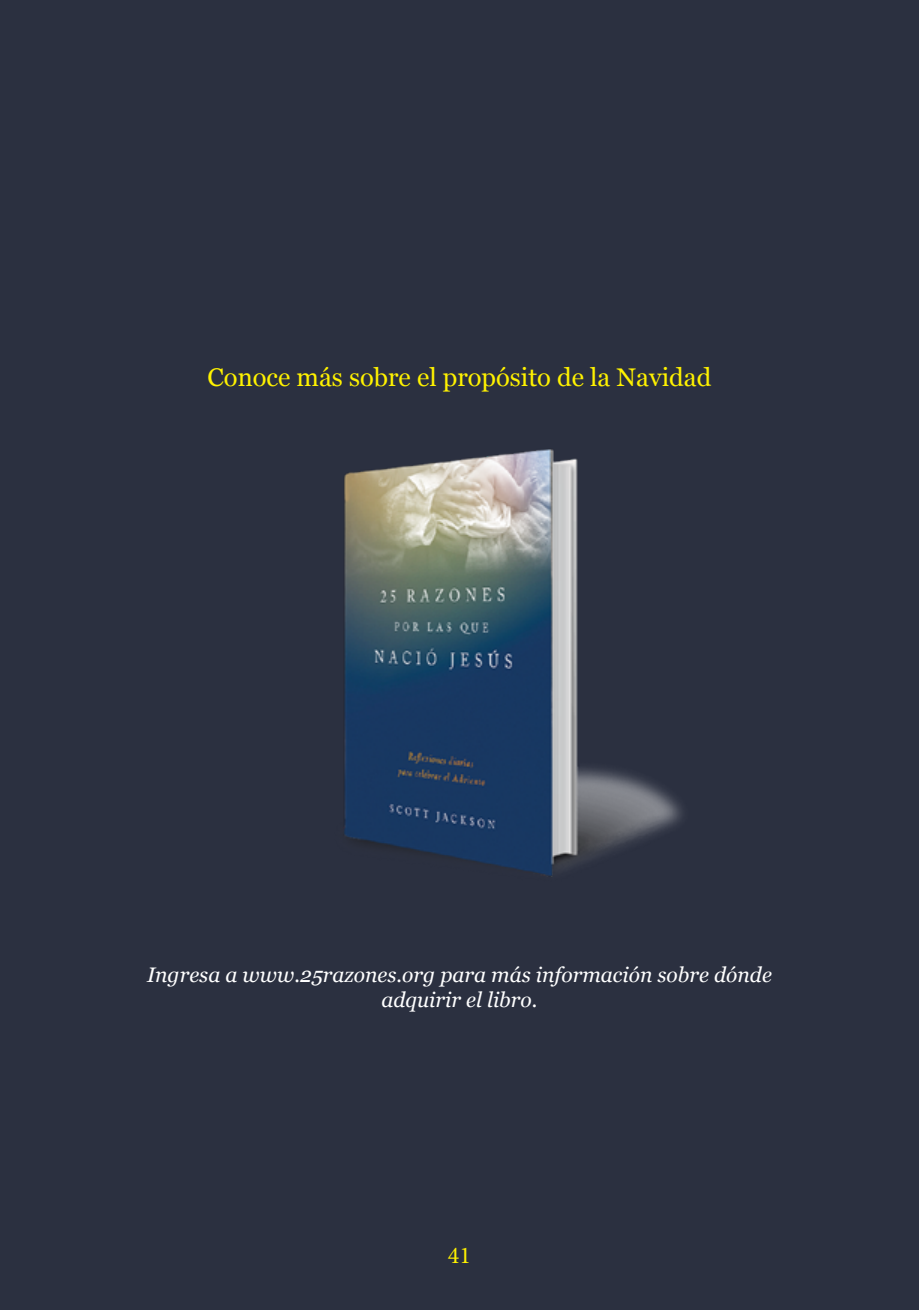
<style>
.page{position:relative;width:919px;height:1310px;background:#fff}
.page>*{position:absolute;margin:0;border:0;box-sizing:border-box;transform-origin:0 0}
.t1{font:25.5px "Georgia";color:#fff200}
.t2{font:24px "Minion Pro";color:#fff200}
.t3{font:italic 21px/25.2px "Georgia";color:#fff;text-align:center}
</style>
<div class="page">
<div style="left:0;top:0;width:918px;height:1310px;background:#2b3040"></div>
<img style="left:344px;top:449px;width:339px;height:428px">
<p class="t1" style="left:207px;top:358px;width:505px">Conoce más sobre el propósito de la Navidad</p>
<p class="t3" style="left:147px;top:961px;width:626px">Ingresa a www.25razones.org para más información sobre dónde adquirir el libro.</p>
<p class="t2" style="left:448px;top:1239px;width:25px">41</p>
</div>
